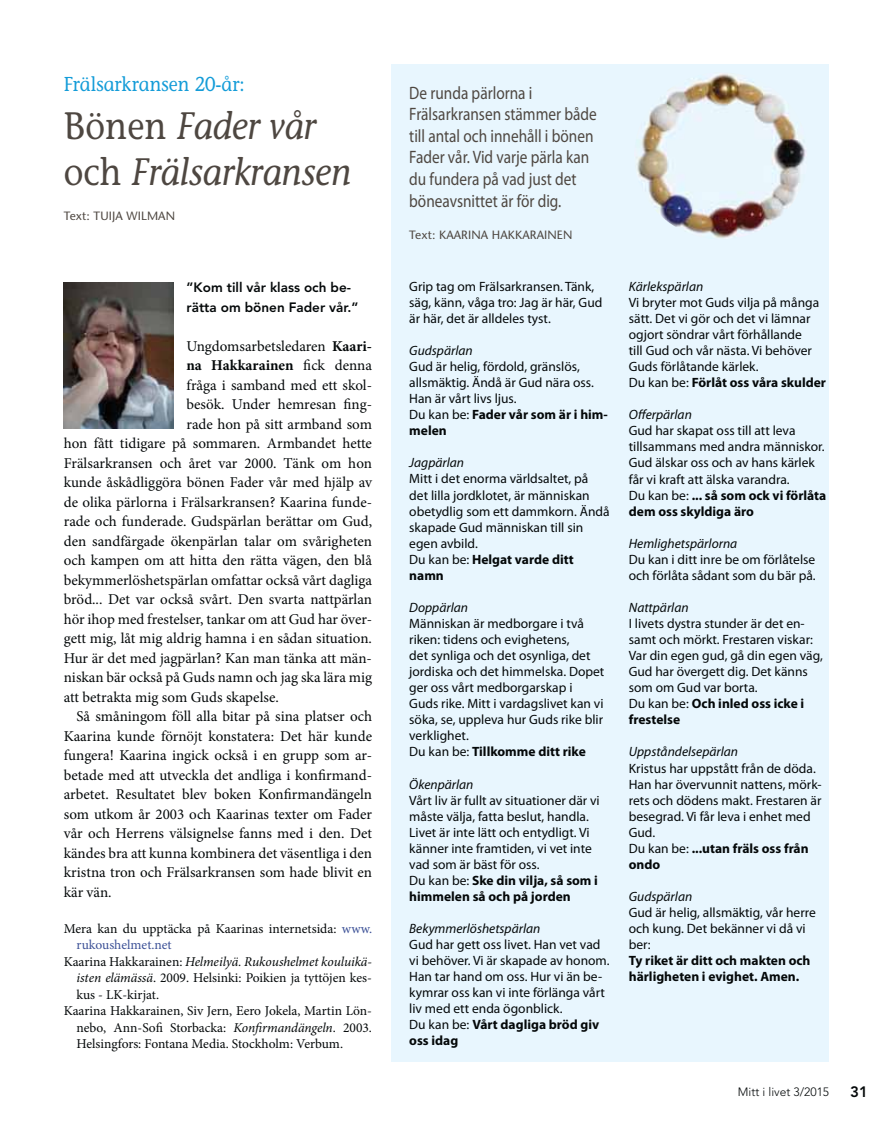
<style>
.page{position:relative;width:893px;height:1127px;background:#fff}
.page>*{position:absolute;margin:0;border:0;box-sizing:border-box;transform-origin:0 0}
.t1{font:italic 38.1px/45.8px "Stone Informal";color:#4e4741;scale:.9 1}
.t2{font:20.1px "Stone Informal";color:#149cd8;scale:.9 1}
.t3{font:18px/21.6px "Myriad Pro";color:#4e4741;scale:.85 1}
.t4{font:15px "Minion Pro";color:#040809}
.t5{font:700 15px "Minion Pro";color:#040809}
.t6{font:800 15px "Avenir";color:#040809}
.t7{font:13.5px/16px "Myriad Pro";color:#040809}
.t8{font:13.5px "Minion Pro";color:#040809}
.t9{font:italic 13.5px "Myriad Pro";color:#040809}
.t10{font:italic 13.5px "Minion Pro";letter-spacing:-.005em;color:#040809}
.t11{font:700 13.5px/16px "Myriad Pro";color:#040809}
.t12{font:800 13.5px/19.5px "Avenir";color:#040809}
.t13{font:13.5px "Minion Pro";color:#3c5197}
.t14{font:12px "Stone Sans";letter-spacing:.01em;color:#4e4741}
.t15{font:300 12px "Avenir";color:#040809}
.s1{font-style:normal}
.s2{font-weight:700}
.s3{font-weight:400}
.s4{color:#3c5197}
.s5{font-style:italic}
</style>
<div class="page">
<img style="left:64px;top:282px;width:110px;height:147px">
<div style="left:391px;top:65px;width:437px;height:997px;background:#e8f6fe"></div>
<img style="left:634px;top:72px;width:174px;height:167px;border-radius:50%">
<h2 class="t2" style="left:64px;top:76px;width:202px">Frälsarkransen 20-år:</h2>
<h1 class="t1" style="left:64px;top:103px;width:320px"><span class="s1">Bönen</span> Fader vår <span class="s1">och</span> Frälsarkransen</h1>
<p class="t14" style="left:64px;top:211px;width:113px">Text: TUIJA WILMAN</p>
<p class="t12" style="left:186px;top:279px;width:173px">”Kom till vår klass och be&shy;rätta om bönen Fader vår.”</p>
<p class="t4" style="left:186px;top:340px;width:187px">Ungdomsarbetsledaren <span class="s2">Kaari-</span></p>
<p class="t5" style="left:186px;top:360px;width:187px">na Hakkarainen <span class="s3">fick denna</span></p>
<p class="t4" style="left:186px;top:379px;width:187px">fråga i samband med ett skol-</p>
<p class="t4" style="left:186px;top:399px;width:187px">besök. Under hemresan fing-</p>
<p class="t4" style="left:186px;top:418px;width:187px">rade hon på sitt armband som</p>
<p class="t4" style="left:64px;top:438px;width:310px">hon fått tidigare på sommaren. Armbandet hette</p>
<p class="t4" style="left:64px;top:457px;width:310px">Frälsarkransen och året var 2000. Tänk om hon</p>
<p class="t4" style="left:64px;top:477px;width:310px">kunde åskådliggöra bönen Fader vår med hjälp av</p>
<p class="t4" style="left:64px;top:496px;width:310px">de olika pärlorna i Frälsarkransen? Kaarina funde-</p>
<p class="t4" style="left:64px;top:516px;width:310px">rade och funderade. Gudspärlan berättar om Gud,</p>
<p class="t4" style="left:64px;top:535px;width:310px">den sandfärgade ökenpärlan talar om svårigheten</p>
<p class="t4" style="left:64px;top:555px;width:310px">och kampen om att hitta den rätta vägen, den blå</p>
<p class="t4" style="left:64px;top:574px;width:310px">bekymmerlöshetspärlan omfattar också vårt dagliga</p>
<p class="t4" style="left:64px;top:594px;width:310px">bröd... Det var också svårt. Den svarta nattpärlan</p>
<p class="t4" style="left:64px;top:613px;width:310px">hör ihop med frestelser, tankar om att Gud har över-</p>
<p class="t4" style="left:64px;top:633px;width:310px">gett mig, låt mig aldrig hamna i en sådan situation.</p>
<p class="t4" style="left:64px;top:652px;width:310px">Hur är det med jagpärlan? Kan man tänka att män-</p>
<p class="t4" style="left:64px;top:672px;width:310px">niskan bär också på Guds namn och jag ska lära mig</p>
<p class="t4" style="left:64px;top:691px;width:217px">att betrakta mig som Guds skapelse.</p>
<p class="t4" style="left:77px;top:711px;width:297px">Så småningom föll alla bitar på sina platser och</p>
<p class="t4" style="left:64px;top:730px;width:310px">Kaarina kunde förnöjt konstatera: Det här kunde</p>
<p class="t4" style="left:64px;top:750px;width:310px">fungera! Kaarina ingick också i en grupp som ar-</p>
<p class="t4" style="left:64px;top:769px;width:310px">betade med att utveckla det andliga i konfirmand-</p>
<p class="t4" style="left:64px;top:789px;width:310px">arbetet. Resultatet blev boken Konfirmandängeln</p>
<p class="t4" style="left:64px;top:808px;width:310px">som utkom år 2003 och Kaarinas texter om Fader</p>
<p class="t4" style="left:64px;top:828px;width:310px">vår och Herrens välsignelse fanns med i den. Det</p>
<p class="t4" style="left:64px;top:847px;width:310px">kändes bra att kunna kombinera det väsentliga i den</p>
<p class="t4" style="left:64px;top:867px;width:310px">kristna tron och Frälsarkransen som hade blivit en</p>
<p class="t4" style="left:64px;top:886px;width:49px">kär vän.</p>
<p class="t8" style="left:64px;top:923px;width:310px">Mera kan du upptäcka på Kaarinas internetsida: <span class="s4">www.</span></p>
<p class="t13" style="left:77px;top:940px;width:97px">rukoushelmet.net</p>
<p class="t10" style="left:64px;top:956px;width:310px"><span class="s1">Kaarina Hakkarainen:</span> Helmeilyä. Rukoushelmet kouluikä-</p>
<p class="t8" style="left:77px;top:973px;width:297px"><span class="s5">isten elämässä</span>. 2009. Helsinki: Poikien ja tyttöjen kes-</p>
<p class="t8" style="left:77px;top:989px;width:84px">kus - LK-kirjat.</p>
<p class="t8" style="left:64px;top:1006px;width:310px">Kaarina Hakkarainen, Siv Jern, Eero Jokela, Martin Lön-</p>
<p class="t8" style="left:77px;top:1022px;width:297px">nebo, Ann-Sofi Storbacka: <span class="s5">Konfirmandängeln</span>. 2003.</p>
<p class="t8" style="left:77px;top:1039px;width:268px">Helsingfors: Fontana Media. Stockholm: Verbum.</p>
<h3 class="t3" style="left:409px;top:83px;width:222px">De runda pärlorna i<br>Frälsarkransen stämmer både till antal och innehåll i bönen<br>Fader vår. Vid varje pärla kan du fundera på vad just det böneavsnittet är för dig.</h3>
<p class="t14" style="left:409px;top:230px;width:165px">Text: KAARINA HAKKARAINEN</p>
<p class="t7" style="left:409px;top:279px;width:195px">Grip tag om Frälsarkransen. Tänk, säg, känn, våga tro: Jag är här, Gud är här, det är alldeles tyst.</p>
<p class="t9" style="left:409px;top:345px;width:65px">Gudspärlan</p>
<p class="t7" style="left:409px;top:360px;width:200px">Gud är helig, fördold, gränslös, allsmäktig. Ändå är Gud nära oss.<br>Han är vårt livs ljus.<br>Du kan be: <span class="s2">Fader vår som är i him&shy;melen</span></p>
<p class="t9" style="left:409px;top:458px;width:56px">Jagpärlan</p>
<p class="t7" style="left:409px;top:472px;width:202px">Mitt i det enorma världsaltet, på det lilla jordklotet, är människan obetydlig som ett dammkorn. Ändå skapade Gud människan till sin egen avbild.<br>Du kan be: <span class="s2">Helgat varde ditt namn</span></p>
<p class="t9" style="left:409px;top:602px;width:60px">Doppärlan</p>
<p class="t7" style="left:409px;top:616px;width:197px">Människan är medborgare i två riken: tidens och evighetens,<br>det synliga och det osynliga, det jordiska och det himmelska. Dopet ger oss vårt medborgarskap i<br>Guds rike. Mitt i vardagslivet kan vi söka, se, uppleva hur Guds rike blir verklighet.<br>Du kan be: <span class="s2">Tillkomme ditt rike</span></p>
<p class="t9" style="left:409px;top:779px;width:66px">Ökenpärlan</p>
<p class="t7" style="left:409px;top:793px;width:192px">Vårt liv är fullt av situationer där vi måste välja, fatta beslut, handla.<br>Livet är inte lätt och entydligt. Vi känner inte framtiden, vi vet inte vad som är bäst för oss.<br>Du kan be: <span class="s2">Ske din vilja, så som i himmelen så och på jorden</span></p>
<p class="t9" style="left:409px;top:923px;width:133px">Bekymmerlöshetspärlan</p>
<p class="t7" style="left:409px;top:937px;width:202px">Gud har gett oss livet. Han vet vad vi behöver. Vi är skapade av honom.<br>Han tar hand om oss. Hur vi än be&shy;kymrar oss kan vi inte förlänga vårt liv med ett enda ögonblick.<br>Du kan be: <span class="s2">Vårt dagliga bröd giv oss idag</span></p>
<p class="t9" style="left:629px;top:281px;width:76px">Kärlekspärlan</p>
<p class="t7" style="left:629px;top:295px;width:199px">Vi bryter mot Guds vilja på många sätt. Det vi gör och det vi lämnar ogjort söndrar vårt förhållande<br>till Gud och vår nästa. Vi behöver<br>Guds förlåtande kärlek.<br>Du kan be: <span class="s2">Förlåt oss våra skulder</span></p>
<p class="t9" style="left:629px;top:410px;width:65px">Offerpärlan</p>
<p class="t7" style="left:629px;top:424px;width:199px">Gud har skapat oss till att leva tillsammans med andra människor.<br>Gud älskar oss och av hans kärlek får vi kraft att älska varandra.<br>Du kan be: <span class="s2">... så som ock vi förlåta dem oss skyldiga äro</span></p>
<p class="t9" style="left:629px;top:538px;width:110px">Hemlighetspärlorna</p>
<p class="t7" style="left:629px;top:552px;width:188px">Du kan i ditt inre be om för låtelse och förlåta sådant som du bär på.</p>
<p class="t9" style="left:629px;top:602px;width:61px">Nattpärlan</p>
<p class="t7" style="left:629px;top:616px;width:196px">I livets dystra stunder är det en&shy;samt och mörkt. Frestaren viskar:<br>Var din egen gud, gå din egen väg,<br>Gud har övergett dig. Det känns som om Gud var borta.<br>Du kan be: <span class="s2">Och inled oss icke i frestelse</span></p>
<p class="t9" style="left:629px;top:747px;width:111px">Uppståndelsepärlan</p>
<p class="t7" style="left:629px;top:761px;width:194px">Kristus har uppstått från de döda.<br>Han har övervunnit nattens, mörk&shy;rets och dödens makt. Frestaren är besegrad. Vi får leva i enhet med<br>Gud.<br>Du kan be: <span class="s2">...utan fräls oss från ondo</span></p>
<p class="t9" style="left:629px;top:891px;width:65px">Gudspärlan</p>
<p class="t7" style="left:629px;top:905px;width:188px">Gud är helig, allsmäktig, vår herre och kung. Det bekänner vi då vi ber:</p>
<p class="t11" style="left:629px;top:954px;width:183px">Ty riket är ditt och makten och härligheten i evighet. Amen.</p>
<p class="t15" style="left:738px;top:1087px;width:93px">Mitt i livet 3/2015</p>
<p class="t6" style="left:850px;top:1085px;width:19px">31</p>
</div>
